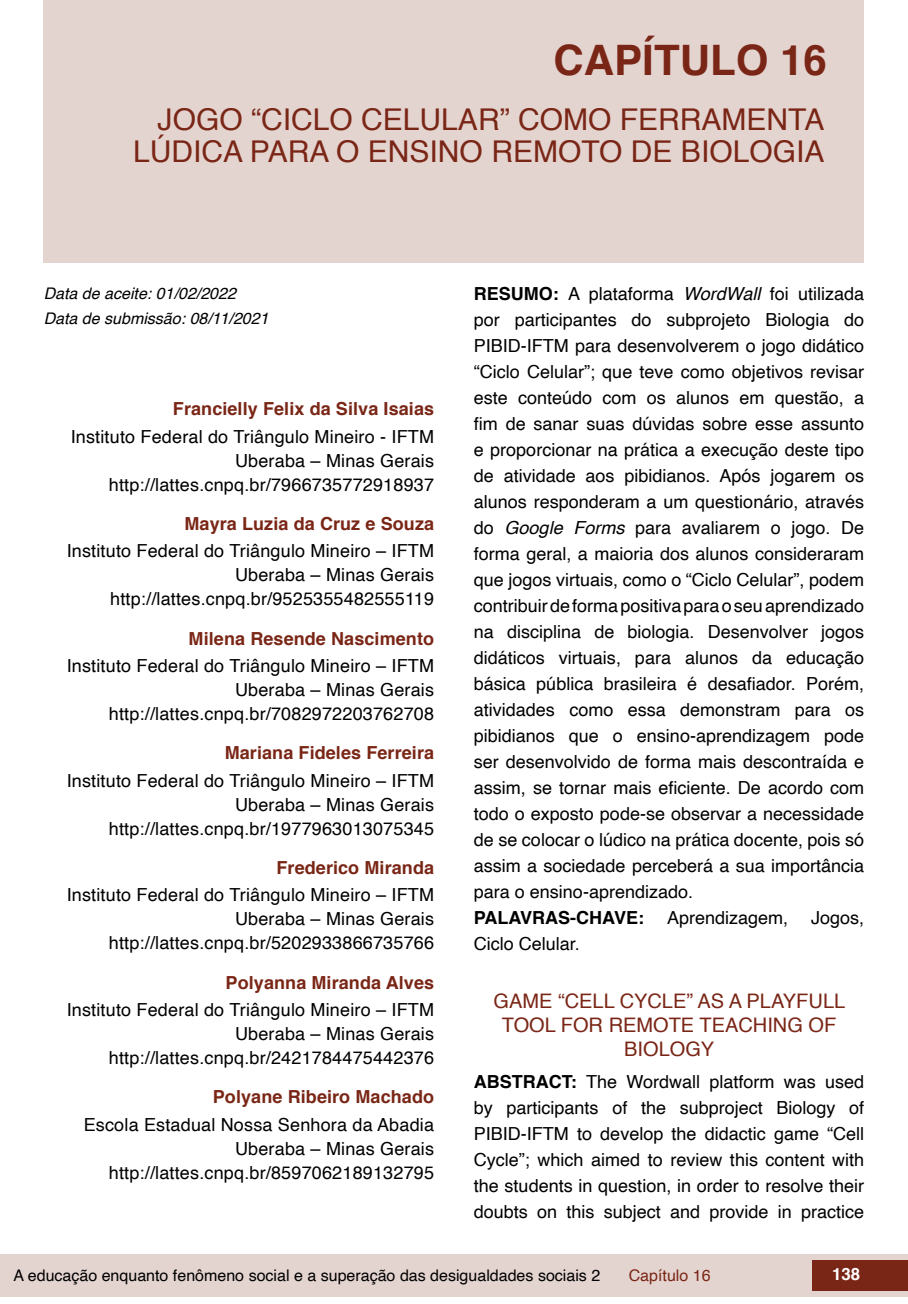
<style>
.page{position:relative;width:908px;height:1304px;background:#fff}
.page>*{position:absolute;margin:0;border:0;box-sizing:border-box;transform-origin:0 0}
.t1{font:700 42px "Helvetica";color:#7a2616}
.t2{font:30px/32px "Helvetica";color:#7a2616;text-align:right}
.t3{font:20px/24px "Helvetica";color:#7a2616;text-align:center}
.t4{font:18px/26px "Helvetica";letter-spacing:.01em;color:#000;text-align:right}
.t5{font:700 18px "Helvetica";letter-spacing:.005em;color:#7a2616}
.t6{font:700 18px "Helvetica";color:#000}
.t7{font:700 16.8px "Helvetica";color:#fff}
.t8{font:16px "Helvetica";color:#000}
.t9{font:italic 16px "Helvetica";color:#000}
.t10{font:16px "Helvetica";color:#7a2616}
.s1{font-weight:700}
.s2{font-style:italic}
</style>
<div class="page">
<div style="left:0;top:1254px;width:906px;height:43px;background:#e4d4d0"></div>
<div style="left:812px;top:1261px;width:95px;height:30px;background:#7a2616"></div>
<div style="left:44px;top:0;width:819px;height:263px;background:#e4d4d0"></div>
<h1 class="t1" style="left:553px;top:26px;width:275px">CAPÍTULO 16</h1>
<h2 class="t2" style="left:133px;top:104px;width:692px">JOGO “CICLO CELULAR” COMO FERRAMENTA<br>LÚDICA PARA O ENSINO REMOTO DE BIOLOGIA</h2>
<p class="t9" style="left:44px;top:280px;width:194px">Data de aceite: 01/02/2022</p>
<p class="t9" style="left:44px;top:306px;width:226px">Data de submissão: 08/11/2021</p>
<p class="t5" style="left:173px;top:395px;width:262px">Francielly Felix da Silva Isaias</p>
<p class="t4" style="left:71px;top:425px;width:365px;line-height:24px">Instituto Federal do Triângulo Mineiro - IFTM<br>Uberaba – Minas Gerais http://lattes.cnpq.br/7966735772918937</p>
<p class="t5" style="left:184px;top:509px;width:251px">Mayra Luzia da Cruz e Souza</p>
<p class="t4" style="left:67px;top:540px;width:369px;line-height:24px">Instituto Federal do Triângulo Mineiro – IFTM<br>Uberaba – Minas Gerais http://lattes.cnpq.br/9525355482555119</p>
<p class="t5" style="left:188px;top:624px;width:247px">Milena Resende Nascimento</p>
<p class="t4" style="left:67px;top:654px;width:369px;line-height:24px">Instituto Federal do Triângulo Mineiro – IFTM<br>Uberaba – Minas Gerais http://lattes.cnpq.br/7082972203762708</p>
<p class="t5" style="left:225px;top:739px;width:211px">Mariana Fideles Ferreira</p>
<p class="t4" style="left:67px;top:769px;width:369px;line-height:24px">Instituto Federal do Triângulo Mineiro – IFTM<br>Uberaba – Minas Gerais http://lattes.cnpq.br/1977963013075345</p>
<p class="t5" style="left:276px;top:853px;width:159px">Frederico Miranda</p>
<p class="t4" style="left:67px;top:884px;width:369px;line-height:24px">Instituto Federal do Triângulo Mineiro – IFTM<br>Uberaba – Minas Gerais http://lattes.cnpq.br/5202933866735766</p>
<p class="t5" style="left:225px;top:968px;width:210px">Polyanna Miranda Alves</p>
<p class="t4" style="left:67px;top:998px;width:369px;line-height:24px">Instituto Federal do Triângulo Mineiro – IFTM<br>Uberaba – Minas Gerais http://lattes.cnpq.br/2421784475442376</p>
<p class="t5" style="left:213px;top:1083px;width:223px">Polyane Ribeiro Machado</p>
<p class="t4" style="left:84px;top:1113px;width:352px;line-height:24px">Escola Estadual Nossa Senhora da Abadia<br>Uberaba – Minas Gerais http://lattes.cnpq.br/8597062189132795</p>
<p class="t4" style="left:473px;top:281px;width:392px;text-align:justify"><span class="s1">RESUMO:</span> A plataforma <span class="s2">WordWall</span> foi utilizada por participantes do subprojeto Biologia do PIBID-IFTM para desenvolverem o jogo didático “Ciclo Celular”; que teve como objetivos revisar este conteúdo com os alunos em questão, a fim de sanar suas dúvidas sobre esse assunto e proporcionar na prática a execução deste tipo de atividade aos pibidianos. Após jogarem os alunos responderam a um questionário, através do <span class="s2">Google Forms</span> para avaliarem o jogo. De forma geral, a maioria dos alunos consideraram que jogos virtuais, como o “Ciclo Celular”, podem contribuir de forma positiva para o seu aprendizado na disciplina de biologia. Desenvolver jogos didáticos virtuais, para alunos da educação básica pública brasileira é desafiador. Porém, atividades como essa demonstram para os pibidianos que o ensino-aprendizagem pode ser desenvolvido de forma mais descontraída e assim, se tornar mais eficiente. De acordo com todo o exposto pode-se observar a necessidade de se colocar o lúdico na prática docente, pois só assim a sociedade perceberá a sua importância para o ensino-aprendizado.</p>
<p class="t6" style="left:473px;top:903px;width:172px">PALAVRAS-CHAVE:</p>
<p class="t4" style="left:666px;top:905px;width:123px">Aprendizagem,</p>
<p class="t4" style="left:810px;top:905px;width:55px">Jogos,</p>
<p class="t4" style="left:473px;top:931px;width:108px">Ciclo Celular.</p>
<p class="t3" style="left:493px;top:990px;width:353px">GAME “CELL CYCLE” AS A PLAYFULL<br>TOOL FOR REMOTE TEACHING OF<br>BIOLOGY</p>
<p class="t4" style="left:473px;top:1069px;width:392px;text-align:justify"><span class="s1">ABSTRACT:</span> The Wordwall platform was used by participants of the subproject Biology of PIBID-IFTM to develop the didactic game “Cell Cycle”; which aimed to review this content with the students in question, in order to resolve their doubts on this subject and provide in practice</p>
<p class="t8" style="left:14px;top:1263px;width:588px">A educação enquanto fenômeno social e a superação das desigualdades sociais 2</p>
<p class="t10" style="left:628px;top:1263px;width:83px">Capítulo 16</p>
<p class="t7" style="left:831px;top:1261px;width:30px">138</p>
</div>
